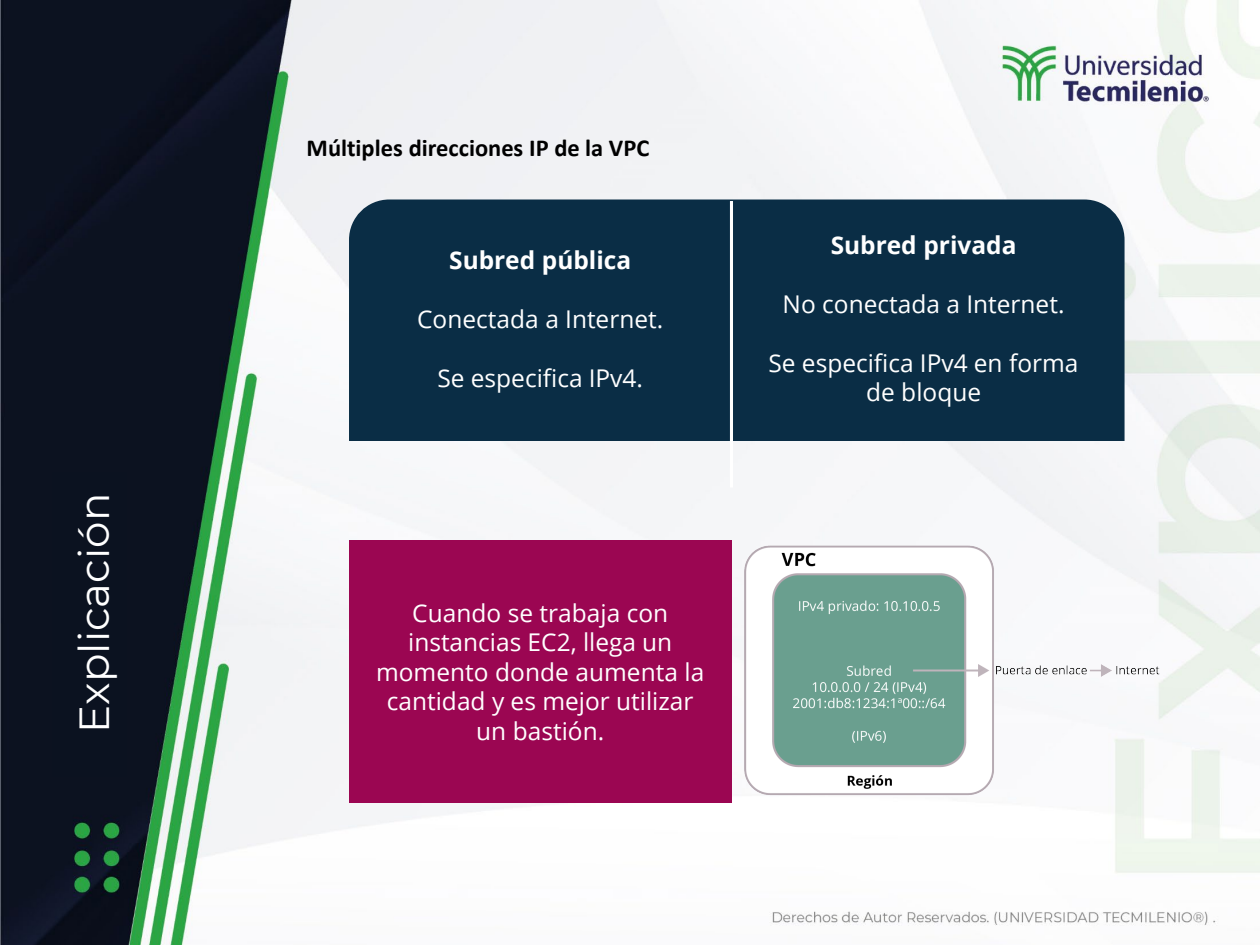
<style>
.page{position:relative;width:1260px;height:945px;background:#fff}
.page>*{position:absolute;margin:0;border:0;box-sizing:border-box;transform-origin:0 0}
.t1{font:42px "Montserrat";color:#fff}
.t2{font:24.5px/29.4px "Open Sans";color:#fff;text-align:center}
.t3{font:700 24.5px "Calibri";color:#000}
.t4{font:700 24.5px "Open Sans";color:#fff}
</style>
<div class="page">
<img style="left:0;top:0;width:1260px;height:945px">
<div style="left:52px;top:472px;width:75px;height:305px;background:#0b1220"></div>
<div style="left:349px;top:200px;width:776px;height:241px;background:#0a2d45"></div>
<hr style="left:730px;top:201px;width:3px;height:287px;background:#fff">
<div style="left:349px;top:540px;width:382px;height:263px;background:#9b0652"></div>
<img style="left:731px;top:526px;width:446px;height:290px">
<h1 class="t1" style="left:65px;top:733px;width:241px;rotate:-90deg">Explicación</h1>
<p class="t3" style="left:307px;top:131px;width:344px">Múltiples direcciones IP de la VPC</p>
<p class="t4" style="left:449px;top:243px;width:183px">Subred pública</p>
<p class="t2" style="left:417px;top:304px;width:248px">Conectada a Internet.</p>
<p class="t2" style="left:437px;top:362px;width:207px">Se especifica IPv4.</p>
<p class="t4" style="left:831px;top:228px;width:187px">Subred privada</p>
<p class="t2" style="left:783px;top:289px;width:283px">No conectada a Internet.</p>
<p class="t2" style="left:768px;top:348px;width:312px">Se especifica IPv4 en forma de bloque</p>
<p class="t2" style="left:376px;top:598px;width:330px">Cuando se trabaja con instancias EC2, llega un momento donde aumenta la cantidad y es mejor utilizar un bastión.</p>
</div>
